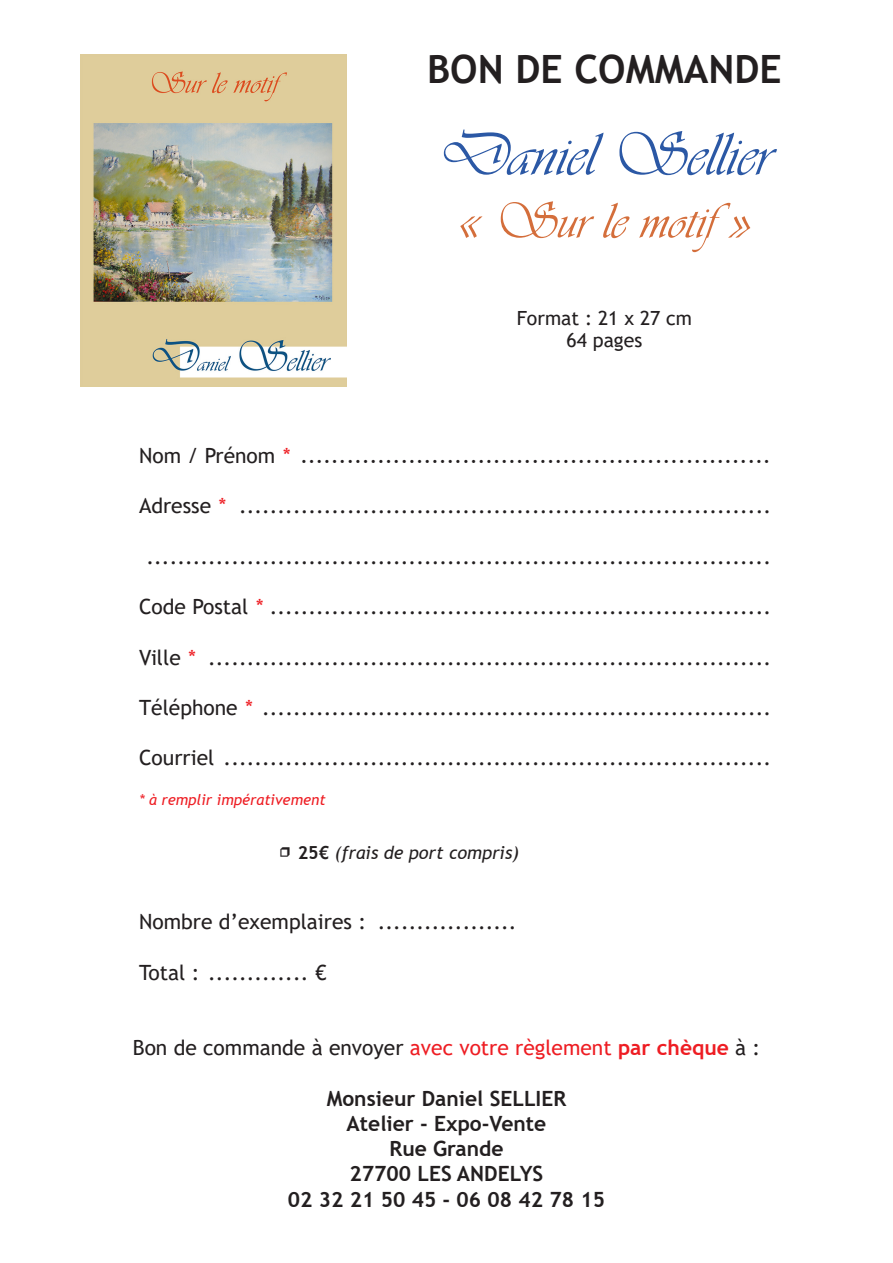
<style>
.page{position:relative;width:893px;height:1263px;background:#fff}
.page>*{position:absolute;margin:0;border:0;box-sizing:border-box;transform-origin:0 0}
.t1{font:63px "Vivaldii";color:#2b58a5}
.t2{font:52.5px "Vivaldii";color:#d46e3b}
.t3{font:700 39px "Trebuchet MS";color:#231f20}
.t4{font:21px "Trebuchet MS";color:#231f20}
.t5{font:700 21px/25.2px "Trebuchet MS";color:#231f20;text-align:center}
.t6{font:italic 21px "Trebuchet MS";color:#231f20}
.t7{font:19.5px/22.5px "Trebuchet MS";color:#231f20;text-align:center}
.t8{font:italic 18px "Trebuchet MS";color:#231f20}
.t9{font:italic 15px "Trebuchet MS";color:#ee1d23}
.s1{font-style:normal}
.s2{color:#ee1d23}
.s3{font-style:italic;color:#ee1d23}
.s4{font-family:"Minion Pro";font-style:normal;font-size:27px}
.s5{font-weight:700;font-style:normal}
.s6{font-weight:700;color:#ee1d23}
</style>
<div class="page">
<img style="left:81px;top:54px;width:266px;height:332px">
<h3 class="t3" style="left:427px;top:45px;width:356px">BON DE COMMANDE</h3>
<h1 class="t1" style="left:438px;top:118px;width:335px">Daniel Sellier</h1>
<h2 class="t2" style="left:458px;top:190px;width:294px">« Sur le motif»</h2>
<p class="t7" style="left:517px;top:307px;width:177px">Format : 21 x 27 cm<br>64 pages</p>
<p class="t6" style="left:139px;top:443px;width:634px"><span class="s1">Nom / Prénom</span> <span class="s2">*</span> .............................................................</p>
<p class="t4" style="left:139px;top:493px;width:633px">Adresse <span class="s3">*</span> .....................................................................</p>
<p class="t4" style="left:147px;top:543px;width:626px">.................................................................................</p>
<p class="t4" style="left:139px;top:593px;width:633px">Code Postal <span class="s3">*</span> .................................................................</p>
<p class="t4" style="left:139px;top:644px;width:633px">Ville <span class="s3">*</span> .........................................................................</p>
<p class="t4" style="left:139px;top:694px;width:634px">Téléphone <span class="s3">*</span> ..................................................................</p>
<p class="t4" style="left:139px;top:745px;width:633px">Courriel .......................................................................</p>
<p class="t9" style="left:139px;top:790px;width:188px">* à remplir impérativement</p>
<p class="t8" style="left:279px;top:842px;width:242px"><span class="s4">•</span> <span class="s5">25€</span> (frais de port compris)</p>
<p class="t4" style="left:139px;top:908px;width:379px">Nombre d’exemplaires : ..................</p>
<p class="t4" style="left:139px;top:959px;width:189px">Total : ............. €</p>
<p class="t4" style="left:133px;top:1034px;width:629px">Bon de commande à envoyer <span class="s2">avec votre règlement</span> <span class="s6">par chèque</span> à :</p>
<p class="t5" style="left:288px;top:1086px;width:319px">Monsieur Daniel SELLIER<br>Atelier - Expo-Vente<br>Rue Grande<br>27700 LES ANDELYS<br>02 32 21 50 45 - 06 08 42 78 15</p>
</div>
